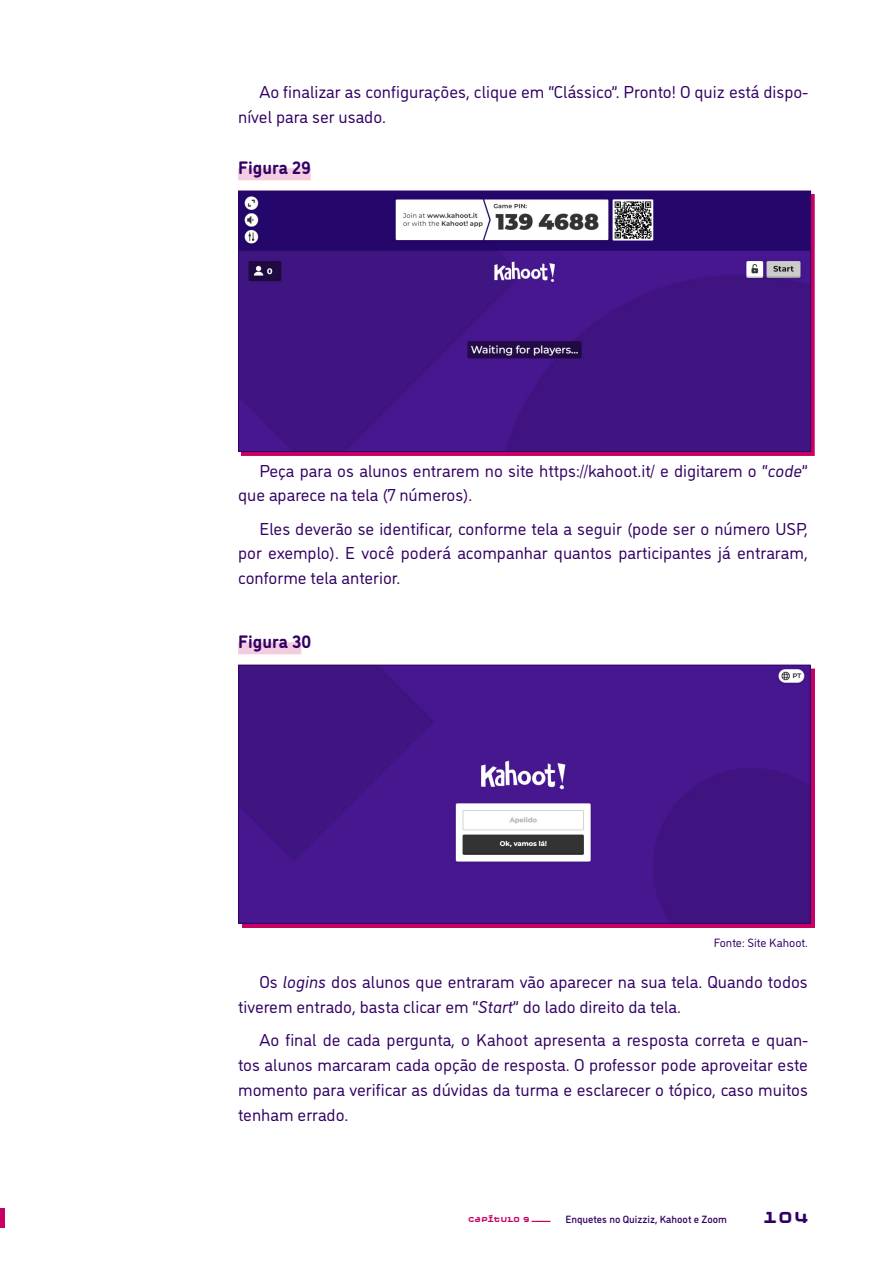
<style>
.page{position:relative;width:893px;height:1263px;background:#fff}
.page>*{position:absolute;margin:0;border:0;box-sizing:border-box;transform-origin:0 0}
.t1{font:700 18px "DI Nosaur";color:#320064}
.t2{font:17.25px/24.8px "DI Nosaur";color:#320064}
.t3{font:700 16.5px "Moby";color:#320064}
.t4{font:12px "DI Nosaur";color:#320064}
.t5{font:500 10.5px "DI Nosaur";color:#320064}
.t6{font:700 7.5px "Moby";color:#c80064}
.s1{font-style:italic}
</style>
<div class="page">
<div style="left:0;top:1208px;width:5px;height:20px;background:#c80064"></div>
<div style="left:238px;top:168px;width:73px;height:12px;background:#f4cce0"></div>
<div style="left:238px;top:642px;width:63px;height:12px;background:#f4cce0"></div>
<img style="left:240px;top:193px;width:569px;height:257px">
<div style="left:238px;top:191px;width:573px;height:261px;border:1px solid #320064"></div>
<div style="left:242px;top:668px;width:573px;height:260px;background:#c80064"></div>
<img style="left:240px;top:667px;width:569px;height:255px">
<div style="left:238px;top:665px;width:573px;height:259px;border:1px solid #320064"></div>
<p class="t2" style="left:238px;top:79px;width:571px;text-indent:21px">Ao finalizar as configurações, clique em “Clássico”. Pronto! O quiz está dispo&shy;nível para ser usado.</p>
<p class="t1" style="left:238px;top:154px;width:74px">Figura 29</p>
<p class="t2" style="left:238px;top:457px;width:571px;text-indent:21px">Peça para os alunos entrarem no site https://kahoot.it/ e digitarem o “<span class="s1">code</span>” que aparece na tela (7 números).</p>
<p class="t2" style="left:238px;top:515px;width:571px;text-align:justify;text-indent:21px">Eles deverão se identificar, conforme tela a seguir (pode ser o número USP, por exemplo). E você poderá acompanhar quantos participantes já entraram, conforme tela anterior.</p>
<p class="t1" style="left:238px;top:628px;width:74px">Figura 30</p>
<p class="t4" style="left:714px;top:934px;width:96px">Fonte: Site Kahoot.</p>
<p class="t2" style="left:238px;top:969px;width:571px;text-indent:21px">Os <span class="s1">logins</span> dos alunos que entraram vão aparecer na sua tela. Quando todos tiverem entrado, basta clicar em “<span class="s1">Start</span>” do lado direito da tela.</p>
<p class="t2" style="left:238px;top:1027px;width:571px;text-align:justify;text-indent:21px">Ao final de cada pergunta, o Kahoot apresenta a resposta correta e quan&shy;tos alunos marcaram cada opção de resposta. O professor pode aproveitar este momento para verificar as dúvidas da turma e esclarecer o tópico, caso muitos tenham errado.</p>
<p class="t6" style="left:468px;top:1214px;width:84px">CAPÍTULO 9 ___</p>
<p class="t5" style="left:565px;top:1211px;width:163px">Enquetes no Quizziz, Kahoot e Zoom</p>
<p class="t3" style="left:762px;top:1207px;width:48px">104</p>
</div>
